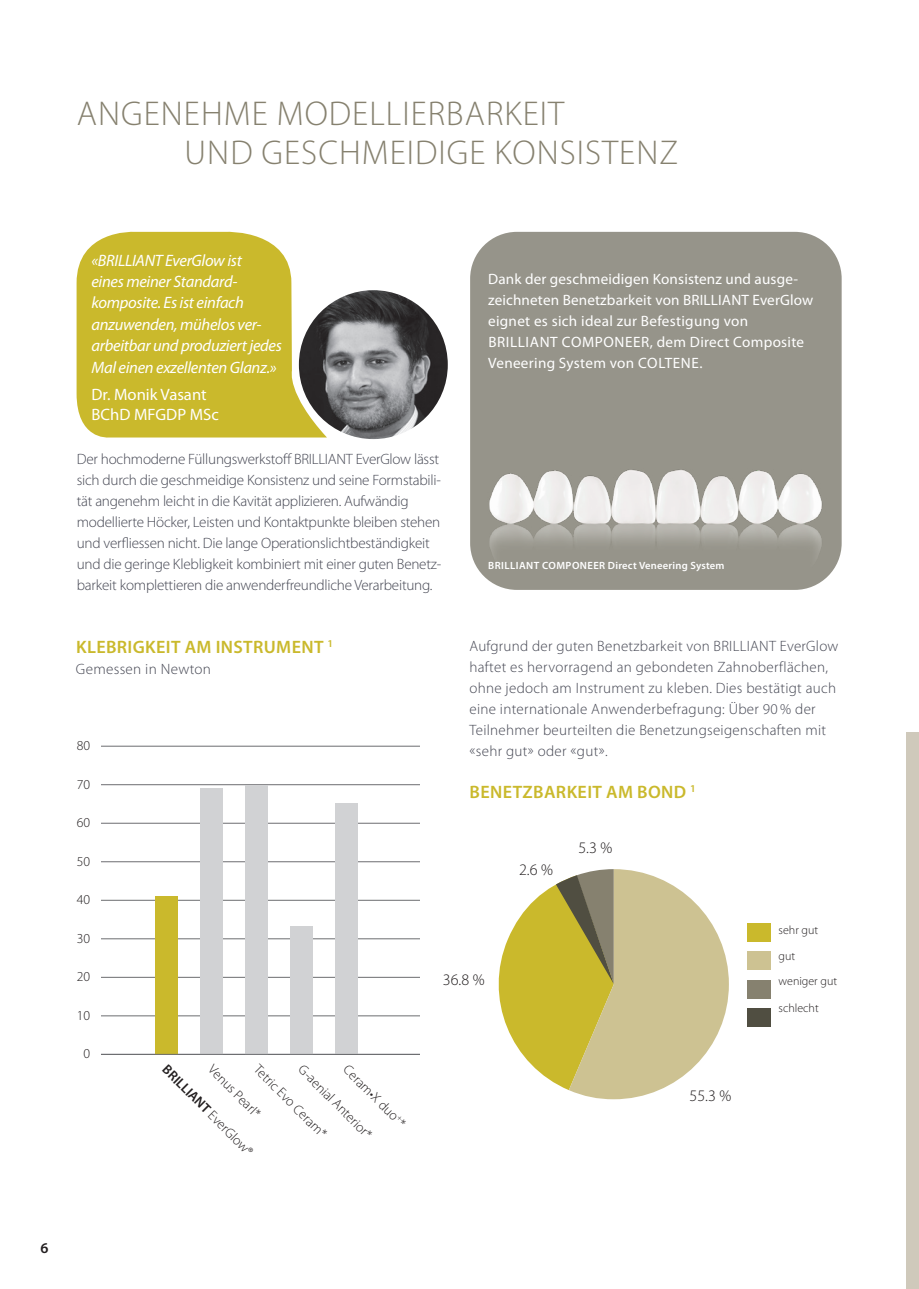
<style>
.page{position:relative;width:919px;height:1289px;background:#fff}
.page>*{position:absolute;margin:0;border:0;box-sizing:border-box;transform-origin:0 0}
.t1{font:300 34.5px/39px "Myriad Pro";letter-spacing:.03em;color:#86816f}
.t2{font:600 18px "Myriad Pro";letter-spacing:.02em;color:#cab92c}
.t3{font:italic 16.5px/21.5px "Myriad Pro";letter-spacing:-.02em;color:#fff}
.t4{font:16.5px/19.8px "Myriad Pro";color:#fff}
.t5{font:300 16.05px "Myriad Pro";color:#231f20}
.t6{font:300 15px/21px "Myriad Pro";letter-spacing:-.015em;color:#444652}
.t7{font:300 15px/21px "Myriad Pro";letter-spacing:.02em;color:#444652}
.t8{font:15px/21px "Myriad Pro";letter-spacing:.01em;color:#fff}
.t9{font:600 15px "Myriad Pro";color:#231f20}
.t10{font:300 13.65px "Myriad Pro";color:#231f20}
.t11{font:600 13.65px "Myriad Pro";color:#231f20}
.t12{font:300 13.5px/27.6px "Myriad Pro";color:#231f20}
.t13{font:300 12px/25.5px "Myriad Pro";color:#231f20}
.t14{font:600 10.5px "Myriad Pro";letter-spacing:.02em;color:#fff}
.s1{font-weight:300}
</style>
<div class="page">
<div style="left:906px;top:732px;width:12px;height:556px;background:#cfc9bb"></div>
<div style="left:470px;top:232px;width:371px;height:358px;background:#96948a;border-radius:47px"></div>
<hr style="left:101px;top:1015px;width:318px;height:1px;background:#6c6d70">
<hr style="left:101px;top:977px;width:318px;height:1px;background:#6c6d70">
<hr style="left:101px;top:938px;width:318px;height:1px;background:#6c6d70">
<hr style="left:101px;top:900px;width:318px;height:1px;background:#6c6d70">
<hr style="left:101px;top:861px;width:318px;height:1px;background:#6c6d70">
<hr style="left:101px;top:823px;width:318px;height:1px;background:#6c6d70">
<hr style="left:101px;top:784px;width:318px;height:1px;background:#6c6d70">
<hr style="left:101px;top:746px;width:318px;height:1px;background:#6c6d70">
<div style="left:335px;top:803px;width:23px;height:251px;background:#d1d2d4"></div>
<div style="left:200px;top:788px;width:23px;height:266px;background:#d1d2d4"></div>
<div style="left:290px;top:926px;width:23px;height:128px;background:#d1d2d4"></div>
<div style="left:245px;top:784px;width:23px;height:270px;background:#d1d2d4"></div>
<div style="left:155px;top:895px;width:23px;height:159px;background:#cab92c"></div>
<hr style="left:101px;top:1054px;width:318px;height:1px;background:#6c6d70">
<svg style="left:498px;top:869px;width:230px;height:230px"></svg>
<div style="left:746px;top:923px;width:24px;height:19px;background:#cab92c"></div>
<div style="left:746px;top:951px;width:24px;height:19px;background:#cdc292"></div>
<div style="left:746px;top:979px;width:24px;height:19px;background:#86816f"></div>
<div style="left:746px;top:1007px;width:24px;height:19px;background:#504e41"></div>
<svg style="left:77px;top:231px;width:250px;height:207px;fill:#cab92c"></svg>
<img style="left:299px;top:290px;width:149px;height:149px;border-radius:74px">
<img style="left:470px;top:453px;width:372px;height:114px">
<h1 class="t1" style="left:185px;top:93px;width:495px;text-indent:-108px">ANGENEHME MODELLIERBARKEIT<br>UND GESCHMEIDIGE KONSISTENZ</h1>
<p class="t3" style="left:91px;top:249px;width:192px">«BRILLIANT EverGlow ist<br>eines meiner Standard&shy;komposite. Es ist einfach anzuwenden, mühelos ver&shy;arbeitbar und produziert jedes<br>Mal einen exzellenten Glanz.»</p>
<p class="t4" style="left:91px;top:384px;width:129px">Dr. Monik Vasant<br>BChD MFGDP MSc</p>
<p class="t6" style="left:77px;top:448px;width:366px">Der hochmoderne Füllungswerkstoff BRILLIANT EverGlow lässt sich durch die geschmeidige Konsistenz und seine Formstabili&shy;tät angenehm leicht in die Kavität applizieren. Aufwändig modellierte Höcker, Leisten und Kontaktpunkte bleiben stehen und verfliessen nicht. Die lange Operationslichtbeständigkeit und die geringe Klebligkeit kombiniert mit einer guten Benetz&shy;barkeit komplettieren die anwenderfreundliche Verarbeitung.</p>
<p class="t2" style="left:76px;top:635px;width:258px">KLEBRIGKEIT AM INSTRUMENT <sup>1</sup></p>
<p class="t7" style="left:76px;top:658px;width:137px">Gemessen in Newton</p>
<p class="t10" style="left:70px;top:660px;width:22px">100</p>
<p class="t10" style="left:77px;top:737px;width:15px">80</p>
<p class="t10" style="left:77px;top:775px;width:15px">70</p>
<p class="t10" style="left:77px;top:814px;width:15px">60</p>
<p class="t10" style="left:77px;top:852px;width:15px">50</p>
<p class="t10" style="left:77px;top:891px;width:15px">40</p>
<p class="t8" style="left:488px;top:268px;width:326px">Dank der geschmeidigen Konsistenz und ausge&shy;zeichneten Benetzbarkeit von BRILLIANT EverGlow eignet es sich ideal zur Befestigung von BRILLIANT COMPONEER, dem Direct Composite Veneering System von COLTENE.</p>
<p class="t14" style="left:488px;top:559px;width:238px">BRILLIANT COMPONEER Direct Veneering System</p>
<p class="t7" style="left:469px;top:635px;width:370px">Aufgrund der guten Benetzbarkeit von BRILLIANT EverGlow haftet es hervorragend an gebondeten Zahnoberflächen, ohne jedoch am Instrument zu kleben. Dies bestätigt auch eine internationale Anwenderbefragung: Über 90 % der Teilnehmer beurteilten die Benetzungseigenschaften mit «sehr gut» oder «gut».</p>
<p class="t2" style="left:469px;top:780px;width:228px">BENETZBARKEIT AM BOND <sup>1</sup></p>
<p class="t5" style="left:519px;top:861px;width:35px">2.6 %</p>
<p class="t5" style="left:578px;top:839px;width:35px">5.3 %</p>
<p class="t10" style="left:77px;top:929px;width:15px">30</p>
<p class="t10" style="left:77px;top:968px;width:15px">20</p>
<p class="t10" style="left:77px;top:1007px;width:15px">10</p>
<p class="t10" style="left:84px;top:1045px;width:8px">0</p>
<p class="t10" style="left:262px;top:1061px;width:98px;rotate:45deg">Tetric Evo Ceram*</p>
<p class="t10" style="left:216px;top:1061px;width:69px;rotate:45deg">Venus Pearl*</p>
<p class="t10" style="left:351px;top:1061px;width:83px;rotate:45deg">Ceram•X duo<sup>+</sup>*</p>
<p class="t10" style="left:306px;top:1061px;width:99px;rotate:45deg">G-aenial Anterior*</p>
<p class="t11" style="left:171px;top:1061px;width:123px;rotate:45deg">BRILLIANT <span class="s1">EverGlow®</span></p>
<p class="t5" style="left:443px;top:970px;width:43px">36.8 %</p>
<p class="t5" style="left:689px;top:1086px;width:43px">55.3 %</p>
<p class="t13" style="left:778px;top:917px;width:60px">sehr gut gut weniger gut</p>
<p class="t13" style="left:778px;top:995px;width:42px">schlecht</p>
<p class="t12" style="left:781px;top:918px;width:56px">very good good moderate</p>
<p class="t9" style="left:41px;top:1238px;width:10px">6</p>
</div>
